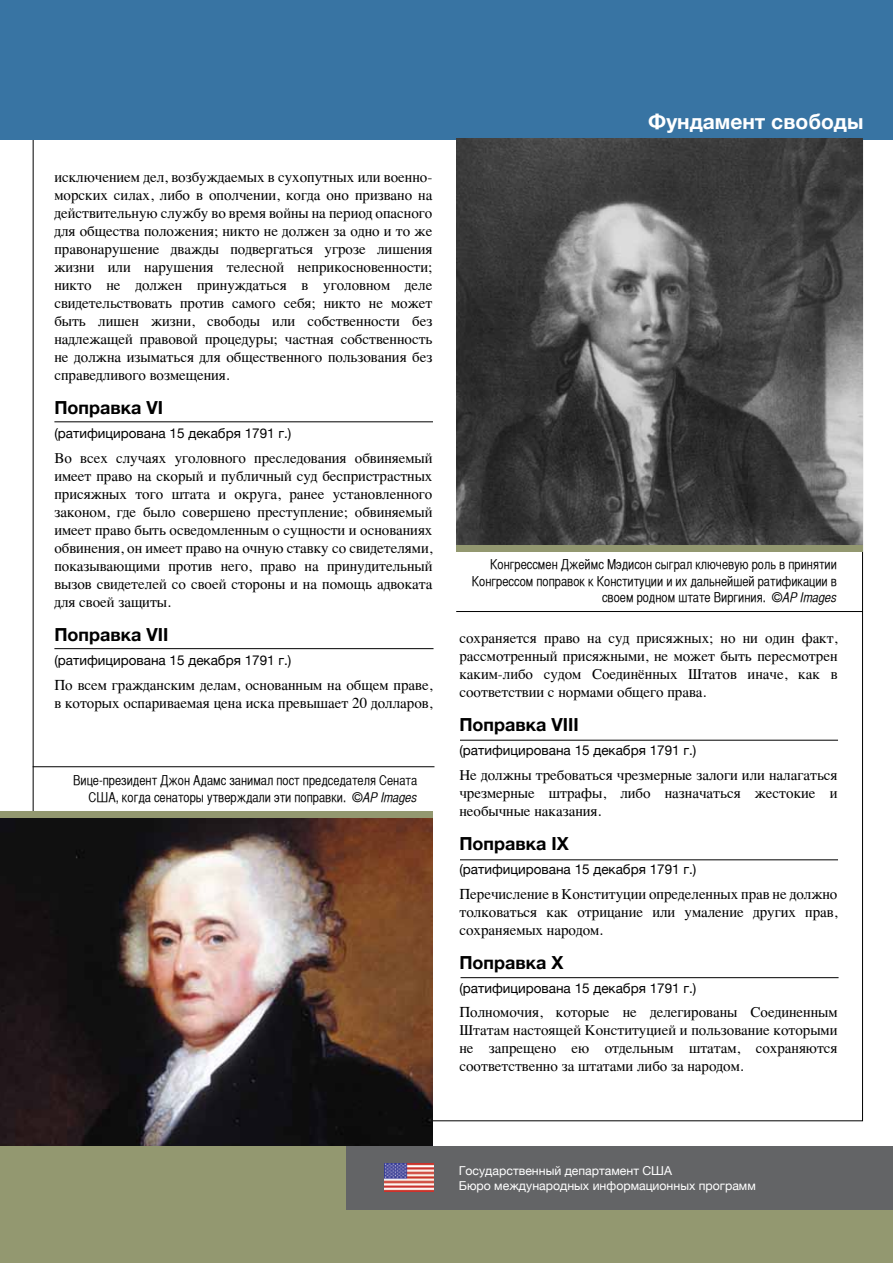
<style>
.page{position:relative;width:893px;height:1263px;background:#fff}
.page>*{position:absolute;margin:0;border:0;box-sizing:border-box;transform-origin:0 0}
.t1{font:700 21px "Helvetica Neue";color:#fff}
.t2{font:700 18px "Helvetica Neue";color:#000}
.t3{font:15px/18px "Times";color:#000;text-align:justify}
.t4{font:13.5px/16.5px "Helvetica CY Plain";color:#000;text-align:right}
.t5{font:13.5px "Helvetica Neue";color:#000}
.t6{font:12.3px/15.3px "Helvetica Neue";color:#fff}
.s1{font-family:"Helvetica CY Oblique"}
</style>
<div class="page">
<div style="left:0;top:1146px;width:893px;height:117px;background:#939870"></div>
<div style="left:346px;top:1146px;width:547px;height:63px;background:#636466"></div>
<img style="left:384px;top:1164px;width:49px;height:28px">
<div style="left:0;top:0;width:893px;height:139px;background:#3874a3"></div>
<hr style="left:54px;top:422px;width:379px;height:1px;background:#000">
<hr style="left:456px;top:611px;width:407px;height:1px;background:#000">
<hr style="left:54px;top:648px;width:379px;height:1px;background:#000">
<hr style="left:460px;top:740px;width:378px;height:1px;background:#000">
<hr style="left:460px;top:859px;width:378px;height:1px;background:#000">
<hr style="left:460px;top:977px;width:378px;height:1px;background:#000">
<hr style="left:33px;top:766px;width:401px;height:1px;background:#000">
<img style="left:0;top:817px;width:433px;height:329px">
<div style="left:0;top:811px;width:433px;height:6px;background:#939870"></div>
<img style="left:456px;top:139px;width:407px;height:406px">
<div style="left:456px;top:545px;width:407px;height:7px;background:#939870"></div>
<p class="t3" style="left:54px;top:167px;width:380px">исключением дел, возбуждаемых в сухопутных или военно&shy;морских силах, либо в ополчении, когда оно призвано на действительную службу во время войны на период опасного для общества положения; никто не должен за одно и то же правонарушение дважды подвергаться угрозе лишения жизни или нарушения телесной неприкосновенности; никто не должен принуждаться в уголовном деле свидетельствовать против самого себя; никто не может быть лишен жизни, свободы или собственности без надлежащей правовой процедуры; частная собственность не должна изыматься для общественного пользования без справедливого возмещения.</p>
<p class="t2" style="left:54px;top:397px;width:110px">Поправка VI</p>
<p class="t5" style="left:54px;top:425px;width:238px">(ратифицирована 15 декабря 1791 г.)</p>
<p class="t3" style="left:54px;top:447px;width:380px">Во всех случаях уголовного преследования обвиняемый имеет право на скорый и публичный суд беспристрастных присяжных того штата и округа, ранее установленного законом, где было совершено преступление; обвиняемый имеет право быть осведомленным о сущности и основаниях обвинения, он имеет право на очную ставку со свидетелями, показывающими против него, право на принудительный вызов свидетелей со своей стороны и на помощь адвоката для своей защиты.</p>
<p class="t2" style="left:54px;top:623px;width:116px">Поправка VII</p>
<p class="t5" style="left:54px;top:652px;width:238px">(ратифицирована 15 декабря 1791 г.)</p>
<p class="t3" style="left:54px;top:674px;width:380px">По всем гражданским делам, основанным на общем праве, в которых оспариваемая цена иска превышает 20 долларов,</p>
<p class="t4" style="left:73px;top:772px;width:346px">Вице-президент Джон Адамс занимал пост председателя Сената<br>США, когда сенаторы утверждали эти поправки. ©<span class="s1">AP Images</span></p>
<h1 class="t1" style="left:648px;top:108px;width:217px">Фундамент свободы</h1>
<p class="t4" style="left:472px;top:556px;width:367px">Конгрессмен Джеймс Мэдисон сыграл ключевую роль в принятии<br>Конгрессом поправок к Конституции и их дальнейшей ратификации в своем родном штате Виргиния. ©<span class="s1">AP Images</span></p>
<p class="t3" style="left:459px;top:628px;width:380px">сохраняется право на суд присяжных; но ни один факт, рассмотренный присяжными, не может быть пересмотрен каким-либо судом Соединённых Штатов иначе, как в соответствии с нормами общего права.</p>
<p class="t2" style="left:459px;top:714px;width:121px">Поправка VIII</p>
<p class="t5" style="left:459px;top:743px;width:238px">(ратифицирована 15 декабря 1791 г.)</p>
<p class="t3" style="left:459px;top:765px;width:380px">Не должны требоваться чрезмерные залоги или налагаться чрезмерные штрафы, либо назначаться жестокие и необычные наказания.</p>
<p class="t2" style="left:459px;top:833px;width:111px">Поправка IX</p>
<p class="t5" style="left:459px;top:861px;width:238px">(ратифицирована 15 декабря 1791 г.)</p>
<p class="t3" style="left:459px;top:883px;width:380px">Перечисление в Конституции определенных прав не должно толковаться как отрицание или умаление других прав, сохраняемых народом.</p>
<p class="t2" style="left:459px;top:951px;width:106px">Поправка X</p>
<p class="t5" style="left:459px;top:980px;width:238px">(ратифицирована 15 декабря 1791 г.)</p>
<p class="t3" style="left:459px;top:1002px;width:380px">Полномочия, которые не делегированы Соединенным Штатам настоящей Конституцией и пользование которыми не запрещено ею отдельным штатам, сохраняются соответственно за штатами либо за народом.</p>
<p class="t6" style="left:459px;top:1162px;width:299px">Государственный департамент США<br>Бюро международных информационных программ</p>
</div>
